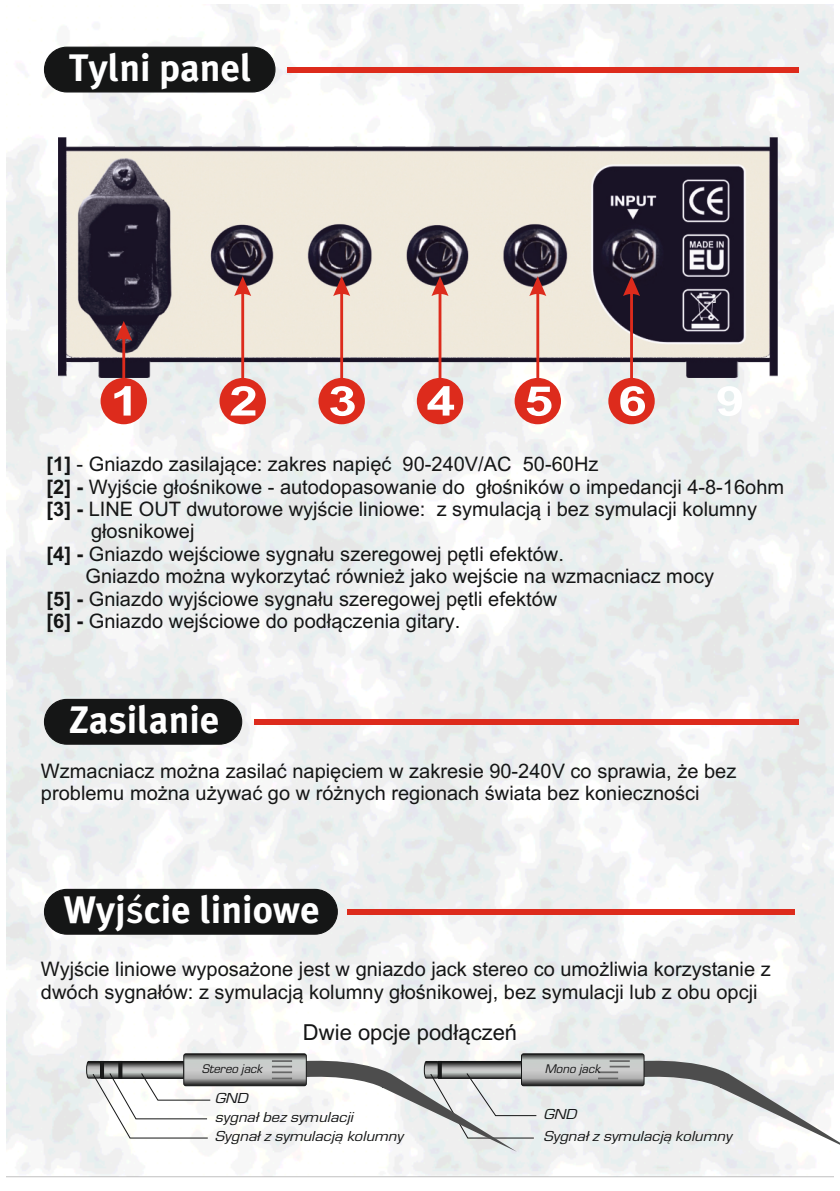
<style>
.page{position:relative;width:840px;height:1191px;background:#fff}
.page>*{position:absolute;margin:0;border:0;box-sizing:border-box;transform-origin:0 0}
.t1{font:700 41px "Arial";color:#fff;scale:1.26 1}
.t2{font:700 38.2px "Meta Plus";color:#fff}
.t3{font:22px "Arial";color:#151616}
.t4{font:20px/22.4px "Arial";color:#151616}
.t5{font:italic 13.4px/22px "Euromode";color:#151616;scale:1.12 1}
.t6{font:italic 11.6px "Euromode";color:#151616}
.s1{font-weight:700}
.s2{font-family:"HK Nova";font-weight:500}
</style>
<div class="page">
<img style="left:7px;top:4px;width:825px;height:1174px">
<div style="left:287px;top:67px;width:511px;height:5px;background:#dd2b1c"></div>
<div style="left:44px;top:47px;width:231px;height:45px;background:#151616;border:1px solid #151616;border-radius:22px"></div>
<div style="left:254px;top:719px;width:544px;height:5px;background:#dd2b1c"></div>
<div style="left:44px;top:699px;width:198px;height:45px;background:#151616;border:1px solid #151616;border-radius:22px"></div>
<div style="left:44px;top:889px;width:293px;height:45px;background:#151616;border:1px solid #151616;border-radius:22px"></div>
<svg style="left:643px;top:1053px;width:85px;height:32px;background:#9b9d9d"></svg>
<svg style="left:521px;top:1053px;width:122px;height:32px;background:#a6a8a7"></svg>
<div style="left:521px;top:1053px;width:123px;height:33px;border:1px solid #151616;border-radius:2px"></div>
<hr style="left:597px;top:1077px;width:20px;height:2px;background:#666">
<hr style="left:597px;top:1071px;width:20px;height:2px;background:#666">
<hr style="left:609px;top:1060px;width:20px;height:2px;background:#666">
<hr style="left:609px;top:1065px;width:20px;height:2px;background:#666">
<svg style="left:423px;top:1061px;width:113px;height:77px"></svg>
<svg style="left:305px;top:1053px;width:86px;height:32px"></svg>
<svg style="left:184px;top:1053px;width:122px;height:32px;background:#a5a7a6"></svg>
<div style="left:183px;top:1053px;width:123px;height:33px;border:1px solid #151616;border-radius:2px"></div>
<hr style="left:272px;top:1077px;width:20px;height:2px;background:#666">
<hr style="left:272px;top:1071px;width:20px;height:2px;background:#666">
<hr style="left:272px;top:1060px;width:20px;height:2px;background:#666">
<hr style="left:272px;top:1065px;width:20px;height:2px;background:#666">
<svg style="left:86px;top:1061px;width:124px;height:77px"></svg>
<div style="left:346px;top:909px;width:448px;height:5px;background:#dd2b1c"></div>
<img style="left:58px;top:137px;width:718px;height:241px">
<svg style="left:115px;top:321px;width:17px;height:58px"></svg>
<svg style="left:234px;top:276px;width:17px;height:103px;background:#d3a79e"></svg>
<svg style="left:333px;top:276px;width:17px;height:104px;background:#d4a8a0"></svg>
<svg style="left:431px;top:276px;width:17px;height:103px;background:#d4a9a0"></svg>
<svg style="left:529px;top:276px;width:17px;height:104px;background:#d6aba1"></svg>
<svg style="left:622px;top:276px;width:17px;height:104px;background:#8e6466"></svg>
<div style="left:100px;top:378px;width:47px;height:46px;background:#dd2b1c;border-radius:50%"></div>
<div style="left:219px;top:378px;width:47px;height:46px;background:#dd2b1c;border-radius:50%"></div>
<div style="left:318px;top:378px;width:46px;height:46px;background:#dd2b1c;border-radius:50%"></div>
<div style="left:416px;top:378px;width:47px;height:46px;background:#dd2b1c;border-radius:50%"></div>
<div style="left:514px;top:378px;width:46px;height:46px;background:#dd2b1c;border-radius:50%"></div>
<div style="left:608px;top:378px;width:46px;height:46px;background:#dd2b1c;border-radius:50%"></div>
<h2 class="t2" style="left:69px;top:43px;width:184px">Tylni panel</h2>
<h1 class="t1" style="left:110px;top:386px;width:24px">1</h1>
<h1 class="t1" style="left:229px;top:386px;width:24px">2</h1>
<h1 class="t1" style="left:328px;top:386px;width:24px">3</h1>
<h1 class="t1" style="left:426px;top:386px;width:24px">4</h1>
<h1 class="t1" style="left:524px;top:386px;width:24px">5</h1>
<h1 class="t1" style="left:617px;top:386px;width:24px">6</h1>
<h1 class="t1" style="left:715px;top:386px;width:24px">9</h1>
<p class="t4" style="left:47px;top:455px;width:553px"><span class="s1">[1]</span> - Gniazdo zasilające: zakres napięć 90-240V/AC 50-60Hz</p>
<p class="t4" style="left:47px;top:477px;width:738px"><span class="s1">[2] -</span> Wyjście głośnikowe - autodopasowanie do głośników o impedancji 4-8-16ohm</p>
<p class="t4" style="left:46px;top:500px;width:711px"><span class="s1">[3] -</span> LINE OUT dwutorowe wyjście liniowe: z symulacją i bez symulacji kolumny</p>
<p class="t4" style="left:91px;top:522px;width:105px">głosnikowej</p>
<p class="t4" style="left:46px;top:544px;width:518px"><span class="s1">[4] -</span> Gniazdo wejściowe sygnału szeregowej pętli efektów.</p>
<p class="t4" style="left:85px;top:567px;width:629px">Gniazdo można wykorzytać również jako wejście na wzmacniacz mocy</p>
<p class="t4" style="left:46px;top:589px;width:512px"><span class="s1">[5] -</span> Gniazdo wyjściowe sygnału szeregowej pętli efektów</p>
<p class="t4" style="left:46px;top:611px;width:415px"><span class="s1">[6] -</span> Gniazdo wejściowe do podłączenia gitary.</p>
<h2 class="t2" style="left:69px;top:695px;width:152px">Zasilanie</h2>
<p class="t4" style="left:41px;top:761px;width:696px">Wzmacniacz można zasilać napięciem w zakresie 90-240V co sprawia, że bez problemu można używać go w różnych regionach świata bez konieczności</p>
<h2 class="t2" style="left:63px;top:885px;width:258px">Wyj<span class="s2">ś</span>cie liniowe</h2>
<p class="t4" style="left:41px;top:959px;width:730px">Wyjście liniowe wyposażone jest w gniazdo jack stereo co umożliwia korzystanie z dwóch sygnałów: z symulacją kolumny głośnikowej, bez symulacji lub z obu opcji</p>
<p class="t3" style="left:303px;top:1024px;width:216px">Dwie opcje podłączeń</p>
<p class="t6" style="left:202px;top:1064px;width:62px">Stereo jack</p>
<p class="t5" style="left:215px;top:1088px;width:31px">GND</p>
<p class="t5" style="left:215px;top:1126px;width:169px">Sygnałz symulacją kolumny</p>
<p class="t5" style="left:215px;top:1107px;width:125px">sygnałbez symulacji</p>
<p class="t6" style="left:544px;top:1064px;width:57px">Mono jack</p>
<p class="t5" style="left:543px;top:1104px;width:169px">GND<br>Sygnałz symulacją kolumny</p>
</div>
